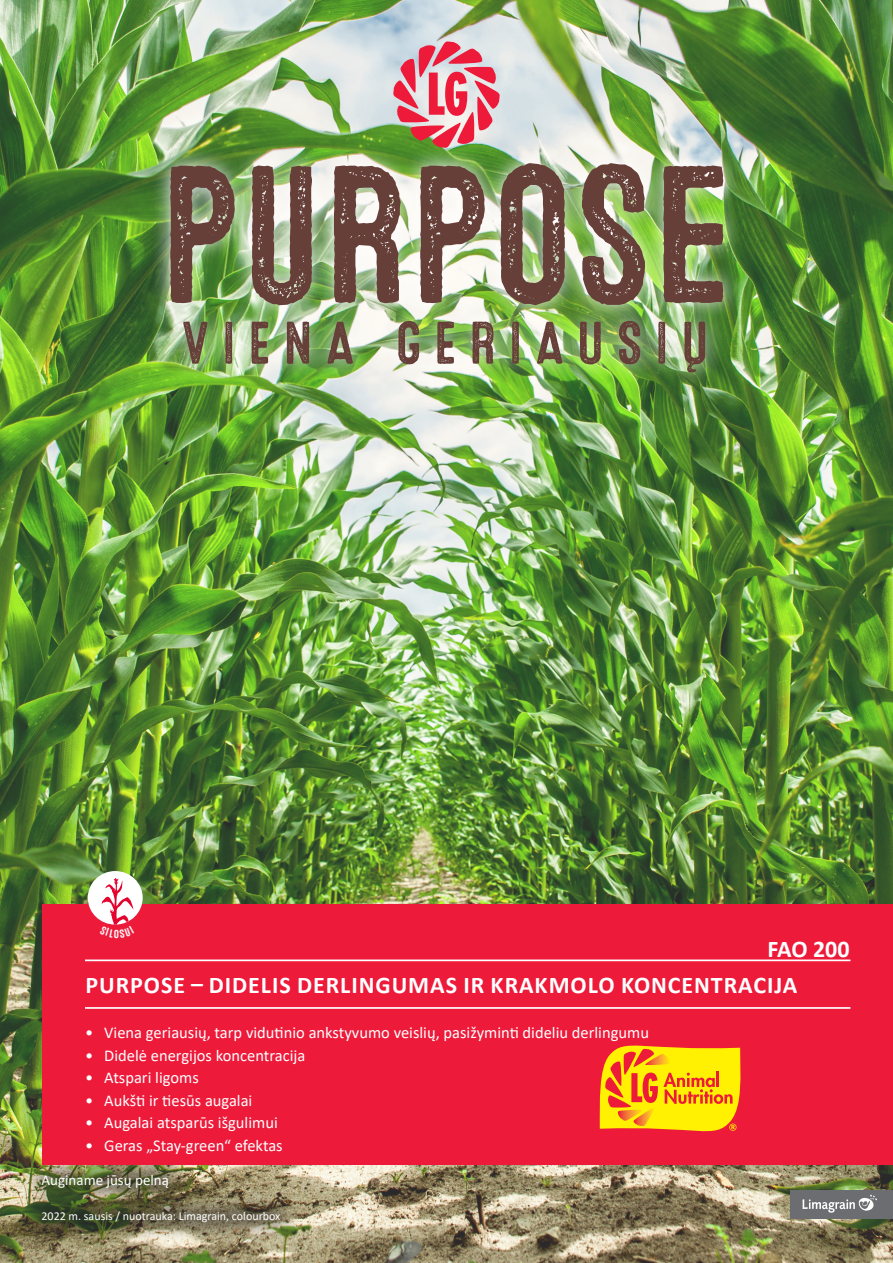
<style>
.page{position:relative;width:893px;height:1263px;background:#fff}
.page>*{position:absolute;margin:0;border:0;box-sizing:border-box;transform-origin:0 0}
.Mellemrubrik{font:195px "Microbrew Three";letter-spacing:-.02em;color:#663f39}
.Mellemrubrik-2{font:60px "Microbrew Three";letter-spacing:.18em;color:#663f39}
.t1{font:700 24px "Calibri";letter-spacing:.04em;color:#fff}
.t2{font:16.5px "Calibri";color:#fff}
.t3{font:15px "Calibri";color:#fff}
.t4{font:12px "Calibri";color:#fff}
</style>
<div class="page">
<img style="left:0;top:0;width:893px;height:1263px">
<svg style="left:393px;top:41px;width:107px;height:104px;background:#dd8a93"></svg>
<div style="left:791px;top:1190px;width:102px;height:28px;background:#6c6d70"></div>
<svg style="left:802px;top:1194px;width:75px;height:19px"></svg>
<div style="left:20px;top:1190px;width:282px;height:54px;background:#231f20;opacity:.75"></div>
<div style="left:20px;top:1153px;width:170px;height:56px;background:#231f20;opacity:.75"></div>
<div style="left:43px;top:905px;width:850px;height:260px;background:#ed1a3a"></div>
<svg style="left:600px;top:1045px;width:140px;height:86px"></svg>
<div style="left:88px;top:871px;width:55px;height:53px;background:#fff;border-radius:50%"></div>
<img style="left:152px;top:145px;width:589px;height:245px">
<hr style="left:85px;top:959px;width:765px;height:2px;background:#fff">
<hr style="left:85px;top:1007px;width:765px;height:2px;background:#fff">
<svg style="left:100px;top:878px;width:34px;height:47px"></svg>
<p class="Mellemrubrik" style="left:156px;top:124px;width:580px">PURPOSE</p>
<p class="Mellemrubrik-2" style="left:181px;top:309px;width:530px">VIENA GERIAUSIŲ</p>
<p class="t1" style="left:767px;top:932px;width:84px">FAO 200</p>
<p class="t1" style="left:85px;top:968px;width:713px">PURPOSE – DIDELIS DERLINGUMAS IR KRAKMOLO KONCENTRACIJA</p>
<p class="t2" style="left:85px;top:1021px;width:565px">• Viena geriausių, tarp vidutinio ankstyvumo veislių, pasižyminti dideliu derlingumu</p>
<p class="t2" style="left:85px;top:1044px;width:222px">• Didelė energijos koncentracija</p>
<p class="t2" style="left:85px;top:1066px;width:115px">• Atspari ligoms</p>
<p class="t2" style="left:85px;top:1089px;width:169px">• Aukšti ir tiesūs augalai</p>
<p class="t2" style="left:85px;top:1111px;width:194px">• Augalai atsparūs išgulimui</p>
<p class="t2" style="left:85px;top:1134px;width:199px">• Geras „Stay-green“ efektas</p>
<p class="t3" style="left:42px;top:1169px;width:129px">Auginame jūsų pelną</p>
<p class="t4" style="left:42px;top:1208px;width:240px">2022 m. sausis / nuotrauka: Limagrain, colourbox</p>
</div>
